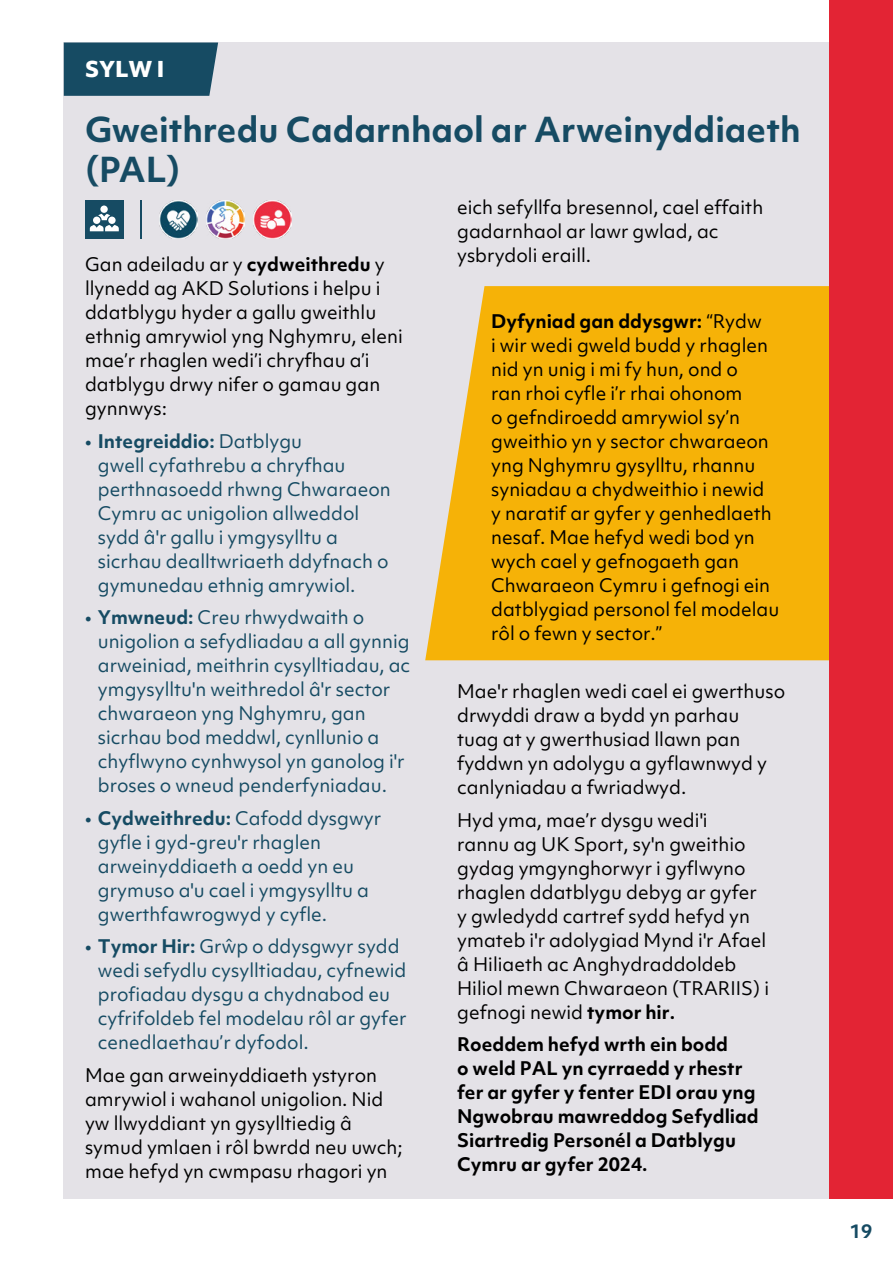
<style>
.page{position:relative;width:893px;height:1263px;background:#fff}
.page>*{position:absolute;margin:0;border:0;box-sizing:border-box;transform-origin:0 0}
.Subheading2024_H3{font:700 33px/39.6px "Objektiv Mk 1";color:#164b63}
.SpotlightHeading{font:800 21px "Objektiv Mk 1";color:#fff}
.BodyCopy2024{font:18px/24px "Objektiv Mk 1";color:#000}
.t1{font:18px/24px "Objektiv Mk 1";color:#164b63}
.Body_Copy_Bold_2024{font:700 18px/24px "Objektiv Mk 1";color:#000}
.t2{font:700 18px "Objektiv Mk 1";color:#164b63}
.s1{font-weight:700}
</style>
<div class="page">
<div style="left:64px;top:43px;width:765px;height:1156px;background:#e4e2e7"></div>
<svg style="left:425px;top:286px;width:404px;height:374px;background:#f4b517"></svg>
<div style="left:829px;top:0;width:64px;height:1199px;background:#e32434"></div>
<div style="left:64px;top:43px;width:154px;height:53px;background:#164b63"></div>
<div style="left:85px;top:200px;width:38px;height:39px;background:#164b63"></div>
<div style="left:100px;top:205px;width:8px;height:8px;background:#fff;border-radius:50%"></div>
<svg style="left:90px;top:214px;width:29px;height:17px"></svg>
<hr style="left:140px;top:200px;width:2px;height:39px;background:#164b63">
<img style="left:159px;top:200px;width:39px;height:39px">
<img style="left:206px;top:200px;width:39px;height:39px">
<img style="left:253px;top:200px;width:38px;height:39px">
<h3 class="SpotlightHeading" style="left:85px;top:54px;width:81px">SYLW I</h3>
<h3 class="Subheading2024_H3" style="left:85px;top:109px;width:717px">Gweithredu Cadarnhaol ar Arweinyddiaeth (PAL)</h3>
<p class="BodyCopy2024" style="left:85px;top:252px;width:319px">Gan adeiladu ar y <span class="s1">cydweithredu</span> y llynedd ag AKD Solutions i helpu i ddatblygu hyder a gallu gweithlu ethnig amrywiol yng Nghymru, eleni mae’r rhaglen wedi’i chryfhau a’i datblygu drwy nifer o gamau gan gynnwys:</p>
<p class="t1" style="left:98px;top:429px;width:295px;text-indent:-13px"><span class="s1">• Integreiddio:</span> Datblygu<br>gwell cyfathrebu a chryfhau perthnasoedd rhwng Chwaraeon<br>Cymru ac unigolion allweddol sydd â'r gallu i ymgysylltu a sicrhau dealltwriaeth ddyfnach o gymunedau ethnig amrywiol.</p>
<p class="t1" style="left:98px;top:605px;width:314px;text-indent:-13px"><span class="s1">• Ymwneud:</span> Creu rhwydwaith o unigolion a sefydliadau a all gynnig arweiniad, meithrin cysylltiadau, ac ymgysylltu'n weithredol â'r sector chwaraeon yng Nghymru, gan sicrhau bod meddwl, cynllunio a chyflwyno cynhwysol yn ganolog i'r broses o wneud penderfyniadau.</p>
<p class="t1" style="left:98px;top:806px;width:285px;text-indent:-13px"><span class="s1">• Cydweithredu:</span> Cafodd dysgwyr gyfle i gyd-greu'r rhaglen arweinyddiaeth a oedd yn eu grymuso a'u cael i ymgysylltu a gwerthfawrogwyd y cyfle.</p>
<p class="t1" style="left:98px;top:934px;width:310px;text-indent:-13px"><span class="s1">• Tymor Hir:</span> Grŵp o ddysgwyr sydd wedi sefydlu cysylltiadau, cyfnewid profiadau dysgu a chydnabod eu cyfrifoldeb fel modelau rôl ar gyfer cenedlaethau’r dyfodol.</p>
<p class="BodyCopy2024" style="left:85px;top:1063px;width:319px">Mae gan arweinyddiaeth ystyron amrywiol i wahanol unigolion. Nid yw llwyddiant yn gysylltiedig â symud ymlaen i rôl bwrdd neu uwch; mae hefyd yn cwmpasu rhagori yn</p>
<p class="BodyCopy2024" style="left:457px;top:195px;width:308px">eich sefyllfa bresennol, cael effaith gadarnhaol ar lawr gwlad, ac ysbrydoli eraill.</p>
<p class="BodyCopy2024" style="left:491px;top:309px;width:290px"><span class="s1">Dyfyniad gan ddysgwr:</span> “Rydw<br>i wir wedi gweld budd y rhaglen nid yn unig i mi fy hun, ond o<br>ran rhoi cyfle i’r rhai ohonom<br>o gefndiroedd amrywiol sy’n gweithio yn y sector chwaraeon yng Nghymru gysylltu, rhannu syniadau a chydweithio i newid<br>y naratif ar gyfer y genhedlaeth nesaf. Mae hefyd wedi bod yn wych cael y gefnogaeth gan<br>Chwaraeon Cymru i gefnogi ein datblygiad personol fel modelau rôl o fewn y sector.”</p>
<p class="BodyCopy2024" style="left:457px;top:679px;width:330px">Mae'r rhaglen wedi cael ei gwerthuso drwyddi draw a bydd yn parhau tuag at y gwerthusiad llawn pan fyddwn yn adolygu a gyflawnwyd y canlyniadau a fwriadwyd.</p>
<p class="BodyCopy2024" style="left:457px;top:808px;width:314px">Hyd yma, mae’r dysgu wedi'i<br>rannu ag UK Sport, sy'n gweithio gydag ymgynghorwyr i gyflwyno rhaglen ddatblygu debyg ar gyfer y gwledydd cartref sydd hefyd yn ymateb i'r adolygiad Mynd i'r Afael â Hiliaeth ac Anghydraddoldeb<br>Hiliol mewn Chwaraeon (TRARIIS) i gefnogi newid <span class="s1">tymor hir.</span></p>
<p class="Body_Copy_Bold_2024" style="left:457px;top:1032px;width:303px">Roeddem hefyd wrth ein bodd<br>o weld PAL yn cyrraedd y rhestr fer ar gyfer y fenter EDI orau yng<br>Ngwobrau mawreddog Sefydliad<br>Siartredig Personél a Datblygu<br>Cymru ar gyfer 2024.</p>
<p class="t2" style="left:850px;top:1218px;width:24px">19</p>
</div>
